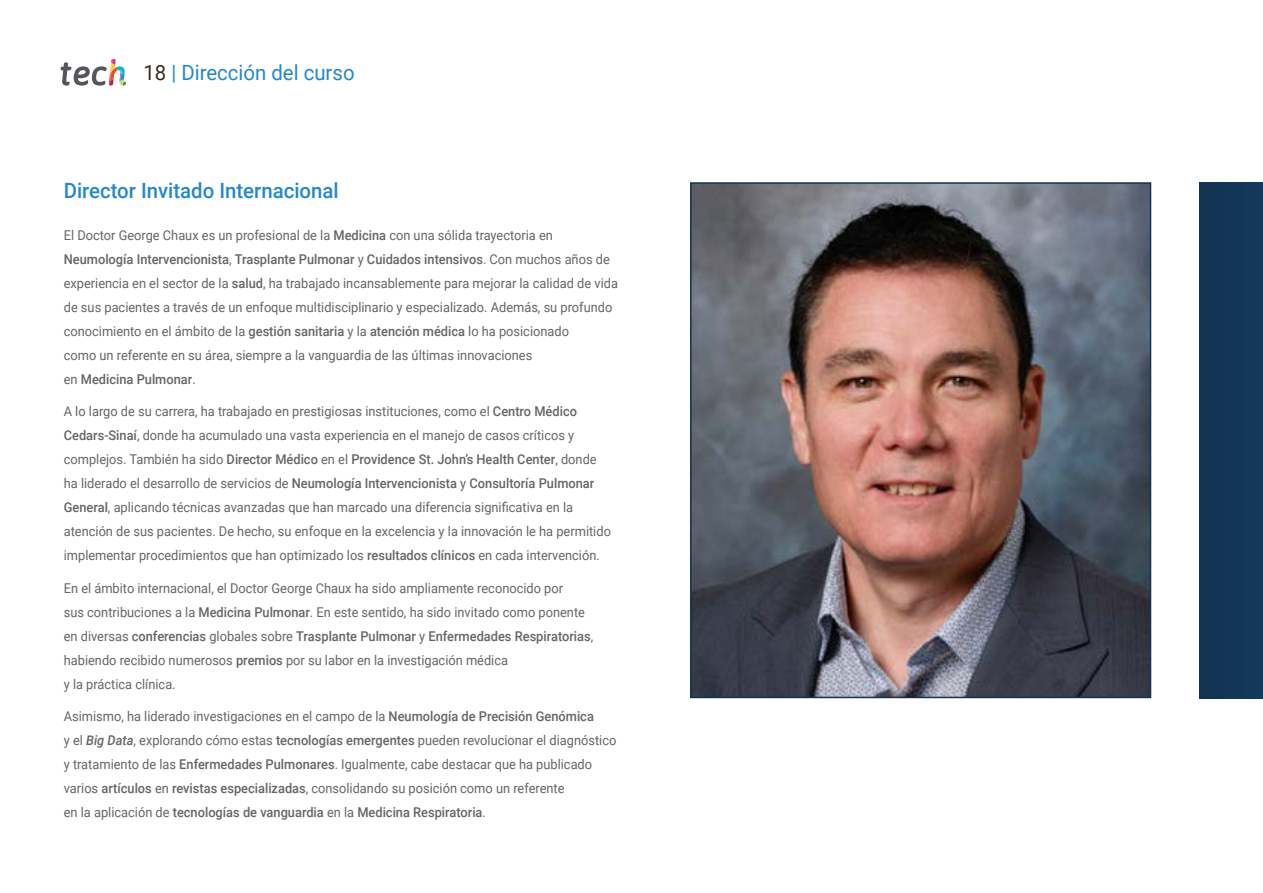
<style>
.page{position:relative;width:1263px;height:893px;background:#fff}
.page>*{position:absolute;margin:0;border:0;box-sizing:border-box;transform-origin:0 0}
.t1{font:500 21px "Roboto";color:#2488c9}
.t2{font:21px "Roboto";color:#2488c9}
.t3{font:13.5px/24px "Roboto";color:#656565;scale:.95 1}
.s1{color:#312e20}
.s2{font-weight:500}
.s3{font-weight:500;font-style:italic}
</style>
<div class="page">
<div style="left:1199px;top:182px;width:64px;height:516px;background:#133556"></div>
<img style="left:693px;top:185px;width:455px;height:510px">
<div style="left:690px;top:182px;width:461px;height:516px;border:2px solid #123352"></div>
<svg style="left:61px;top:59px;width:65px;height:27px"></svg>
<h1 class="t2" style="left:144px;top:57px;width:213px"><span class="s1">18</span> | Dirección del curso</h1>
<h1 class="t1" style="left:64px;top:176px;width:276px">Director Invitado Internacional</h1>
<p class="t3" style="left:64px;top:222px;width:585px">El Doctor George Chaux es un profesional de la <span class="s2">Medicina</span> con una sólida trayectoria en <span class="s2">Neumología Intervencionista</span>, <span class="s2">Trasplante Pulmonar</span> y <span class="s2">Cuidados intensivos</span>. Con muchos años de experiencia en el sector de la <span class="s2">salud</span>, ha trabajado incansablemente para mejorar la calidad de vida de sus pacientes a través de un enfoque multidisciplinario y especializado. Además, su profundo conocimiento en el ámbito de la <span class="s2">gestión sanitaria</span> y la <span class="s2">atención médica</span> lo ha posicionado<br>como un referente en su área, siempre a la vanguardia de las últimas innovaciones<br>en <span class="s2">Medicina Pulmonar</span>.</p>
<p class="t3" style="left:64px;top:399px;width:577px">A lo largo de su carrera, ha trabajado en prestigiosas instituciones, como el <span class="s2">Centro Médico Cedars-Sinaí</span>, donde ha acumulado una vasta experiencia en el manejo de casos críticos y complejos. También ha sido <span class="s2">Director Médico</span> en el <span class="s2">Providence St. John’s Health Center</span>, donde ha liderado el desarrollo de servicios de <span class="s2">Neumología Intervencionista</span> y <span class="s2">Consultoría Pulmonar General</span>, aplicando técnicas avanzadas que han marcado una diferencia significativa en la atención de sus pacientes. De hecho, su enfoque en la excelencia y la innovación le ha permitido implementar procedimientos que han optimizado los <span class="s2">resultados clínicos</span> en cada intervención.</p>
<p class="t3" style="left:64px;top:575px;width:559px">En el ámbito internacional, el Doctor George Chaux ha sido ampliamente reconocido por<br>sus contribuciones a la <span class="s2">Medicina Pulmonar</span>. En este sentido, ha sido invitado como ponente en diversas <span class="s2">conferencias</span> globales sobre <span class="s2">Trasplante Pulmonar</span> y <span class="s2">Enfermedades Respiratorias</span>, habiendo recibido numerosos <span class="s2">premios</span> por su labor en la investigación médica<br>y la práctica clínica.</p>
<p class="t3" style="left:64px;top:704px;width:583px">Asimismo, ha liderado investigaciones en el campo de la <span class="s2">Neumología de Precisión Genómica<br></span>y el <span class="s3">Big Data</span>, explorando cómo estas <span class="s2">tecnologías emergentes</span> pueden revolucionar el diagnóstico y tratamiento de las <span class="s2">Enfermedades Pulmonares</span>. Igualmente, cabe destacar que ha publicado varios <span class="s2">artículos</span> en <span class="s2">revistas especializadas</span>, consolidando su posición como un referente<br>en la aplicación de <span class="s2">tecnologías de vanguardia</span> en la <span class="s2">Medicina Respiratoria</span>.</p>
</div>
